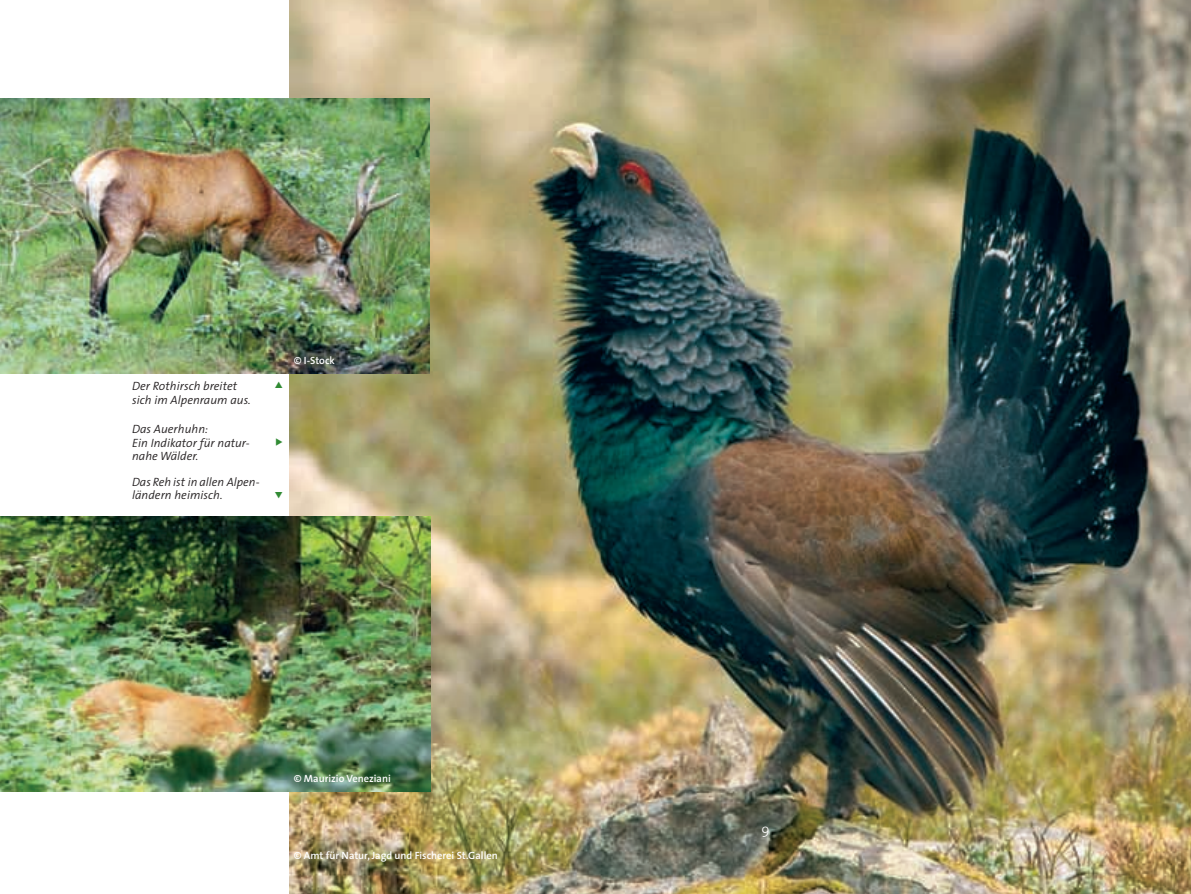
<style>
.page{position:relative;width:1191px;height:894px;background:#fff}
.page>*{position:absolute;margin:0;border:0;box-sizing:border-box;transform-origin:0 0}
.t1{font:300 14.25px "The Sans";color:#fff}
.t2{font:italic 300 12px/13.5px "The Sans";letter-spacing:.005em;color:#231f20}
.t3{font:600 10.5px "The Sans";color:#fff}
</style>
<div class="page">
<img style="left:289px;top:0;width:901px;height:893px">
<img style="left:0;top:98px;width:430px;height:275px">
<img style="left:0;top:516px;width:430px;height:275px">
<p class="t2" style="left:132px;top:380px;width:120px">Der Rothirsch breitet sich im Alpenraum aus.</p>
<p class="t2" style="left:132px;top:423px;width:119px">Das Auerhuhn:<br>Ein Indikator für natur&shy;nahe Wälder.</p>
<p class="t2" style="left:132px;top:476px;width:129px">Das Reh ist in allen Alpen&shy;ländern heimisch.</p>
<p class="t3" style="left:294px;top:356px;width:43px">© I-Stock</p>
<p class="t3" style="left:294px;top:773px;width:99px">© Maurizio Veneziani</p>
<p class="t3" style="left:294px;top:851px;width:206px">© Amt für Natur, Jagd und Fischerei St.Gallen</p>
<p class="t1" style="left:761px;top:823px;width:10px">9</p>
</div>
